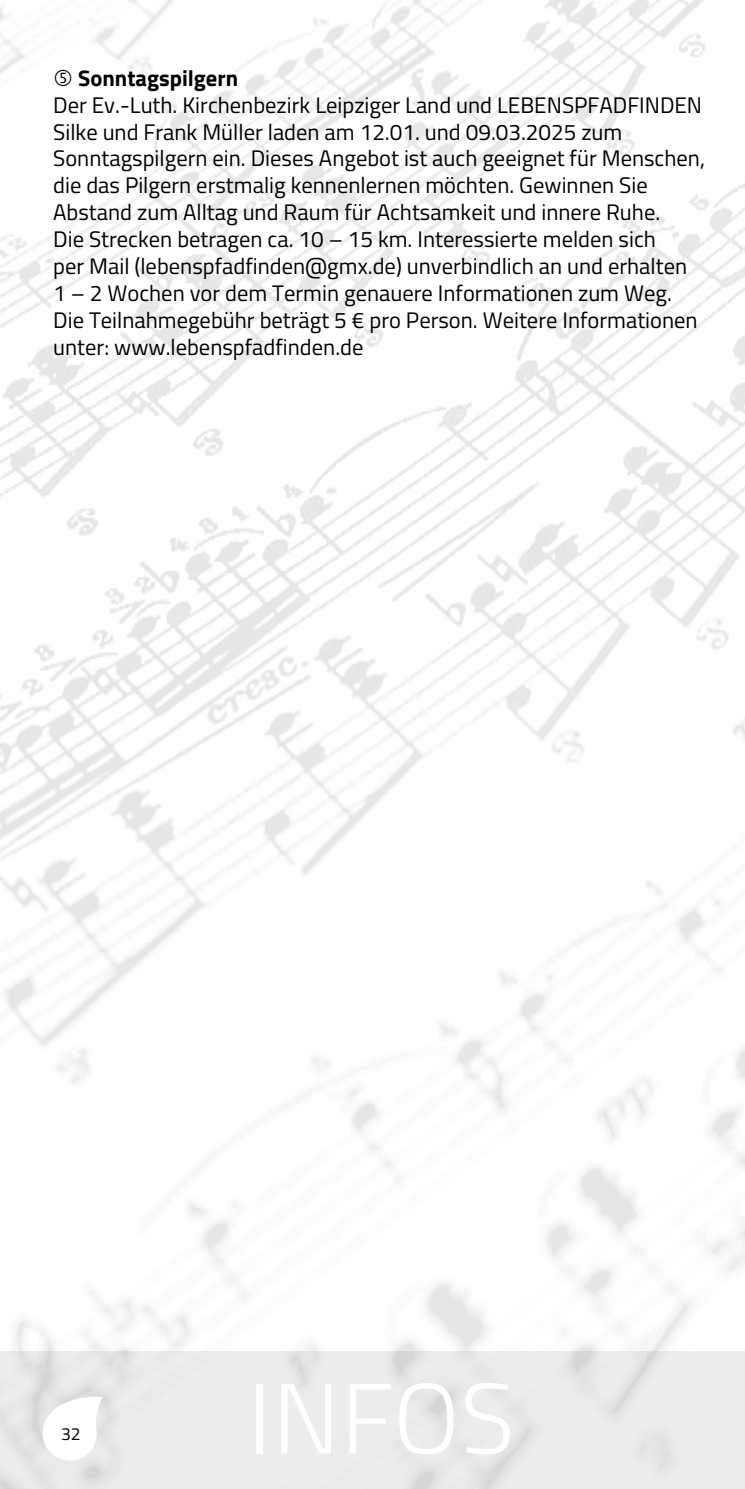
<style>
.page{position:relative;width:745px;height:1489px;background:#fff}
.page>*{position:absolute;margin:0;border:0;box-sizing:border-box;transform-origin:0 0}
.t1{font:22.5px/26.8px "Titillium Web";color:#000}
.t2{font:700 22.5px "Titillium Web";color:#000}
.t3{font:17.5px "Titillium Web";color:#000}
</style>
<div class="page">
<img style="left:0;top:0;width:744px;height:1350px">
<div style="left:0;top:1350px;width:744px;height:138px;background:#ededed"></div>
<svg style="left:43px;top:1393px;width:60px;height:67px"></svg>
<svg style="left:55px;top:69px;width:16px;height:17px"></svg>
<p class="t2" style="left:78px;top:61px;width:161px">Sonntagspilgern</p>
<p class="t1" style="left:53px;top:90px;width:653px">Der Ev.-Luth. Kirchenbezirk Leipziger Land und LEBENSPFADFINDEN Silke und Frank Müller laden am 12.01. und 09.03.2025 zum Sonntagspilgern ein. Dieses Angebot ist auch geeignet für Menschen, die das Pilgern erstmalig kennenlernen möchten. Gewinnen Sie Abstand zum Alltag und Raum für Achtsamkeit und innere Ruhe.<br>Die Strecken betragen ca. 10 – 15 km. Interessierte melden sich<br>per Mail (lebenspfadfinden@gmx.de) unverbindlich an und erhalten 1 – 2 Wochen vor dem Termin genauere Informationen zum Weg.<br>Die Teilnahmegebühr beträgt 5 € pro Person. Weitere Informationen unter: www.lebenspfadfinden.de</p>
<p class="t3" style="left:61px;top:1420px;width:21px">32</p>
</div>
